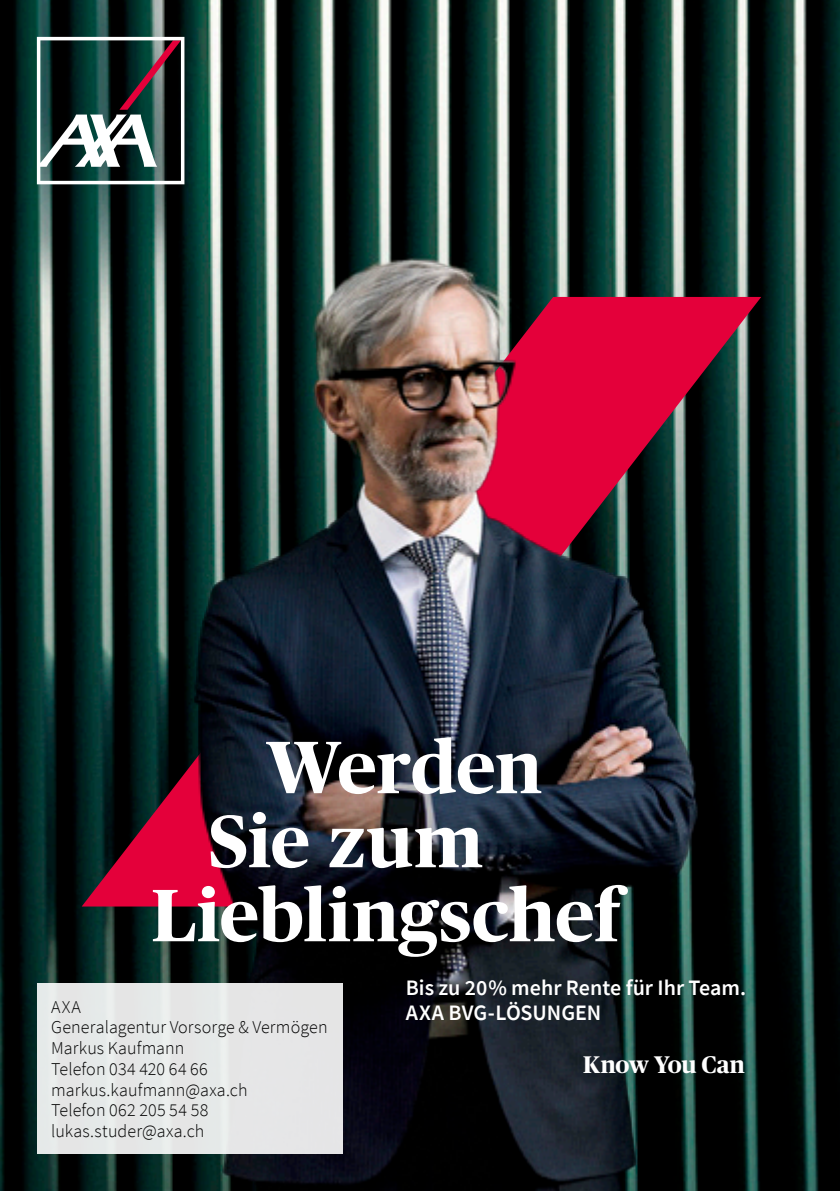
<style>
.page{position:relative;width:840px;height:1191px;background:#fff}
.page>*{position:absolute;margin:0;border:0;box-sizing:border-box;transform-origin:0 0}
.t1{font:700 74px "Publico Headline";letter-spacing:.005em;color:#fff}
.t2{font:700 24px "Publico Headline";letter-spacing:-.015em;color:#fff}
.t3{font:600 22px/25.4px "Source Sans Pro";color:#fff}
.t4{font:300 18px/20.8px "Source Sans Pro";letter-spacing:.005em;color:#000}
</style>
<div class="page">
<img style="left:0;top:0;width:839px;height:1191px">
<img style="left:82px;top:297px;width:678px;height:609px">
<div style="left:37px;top:983px;width:305px;height:171px;background:#e5e6e7"></div>
<svg style="left:37px;top:37px;width:147px;height:147px"></svg>
<p class="t1" style="left:266px;top:714px;width:277px">Werden</p>
<p class="t1" style="left:209px;top:788px;width:275px">Sie zum</p>
<p class="t1" style="left:151px;top:862px;width:470px">Lieblingschef</p>
<p class="t4" style="left:51px;top:996px;width:278px">AXA<br>Generalagentur Vorsorge &amp; Vermögen<br>Markus Kaufmann<br>Telefon 034 420 64 66 markus.kaufmann@axa.ch<br>Telefon 062 205 54 58 lukas.studer@axa.ch</p>
<p class="t3" style="left:405px;top:974px;width:342px">Bis zu 20% mehr Rente für Ihr Team.<br>AXA BVG-LÖSUNGEN</p>
<p class="t2" style="left:583px;top:1047px;width:163px">Know You Can</p>
</div>
